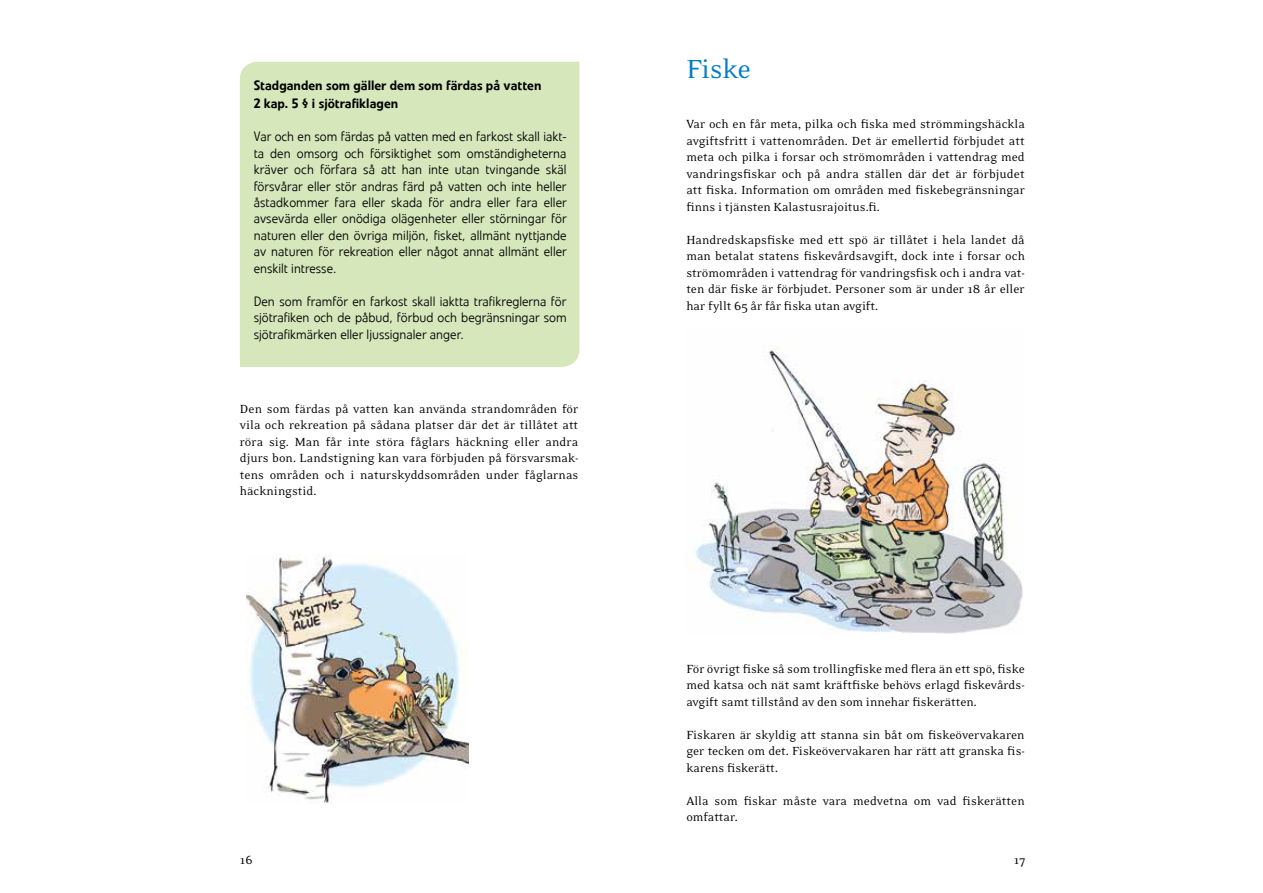
<style>
.page{position:relative;width:1263px;height:893px;background:#fff}
.page>*{position:absolute;margin:0;border:0;box-sizing:border-box;transform-origin:0 0}
.t1{font:30px "Eidetic Neo OT";letter-spacing:-.02em;color:#007bc4}
.t2{font:13.5px/16.5px "Eidetic Neo OT";color:#000;text-align:justify}
.t3{font:300 13.5px/16.5px "Veto Com";color:#000;text-align:justify}
.t4{font:500 13.5px/18px "Veto Com";color:#000}
</style>
<div class="page">
<div style="left:240px;top:62px;width:339px;height:305px;background:#d6e7bc"></div>
<img style="left:694px;top:345px;width:329px;height:289px">
<img style="left:247px;top:554px;width:221px;height:249px">
<p class="t4" style="left:254px;top:76px;width:289px">Stadganden som gäller dem som färdas på vatten<br>2 kap. 5 § i sjötrafiklagen</p>
<p class="t3" style="left:254px;top:128px;width:315px">Var och en som färdas på vatten med en farkost skall iakt&shy;ta den omsorg och försiktighet som omständigheterna kräver och förfara så att han inte utan tvingande skäl försvårar eller stör andras färd på vatten och inte heller åstadkommer fara eller skada för andra eller fara eller avsevärda eller onödiga olägenheter eller störningar för naturen eller den övriga miljön, fisket, allmänt nyttjande av naturen för rekreation eller något annat allmänt eller enskilt intresse.</p>
<p class="t3" style="left:254px;top:293px;width:314px">Den som framför en farkost skall iaktta trafikreglerna för sjötrafiken och de påbud, förbud och begränsningar som sjötrafikmärken eller ljussignaler anger.</p>
<p class="t2" style="left:240px;top:400px;width:340px">Den som färdas på vatten kan använda strandområden för vila och rekreation på sådana platser där det är tillåtet att röra sig. Man får inte störa fåglars häckning eller andra djurs bon. Landstigning kan vara förbjuden på försvarsmak&shy;tens områden och i naturskyddsområden under fåglarnas häckningstid.</p>
<h1 class="t1" style="left:686px;top:53px;width:66px">Fiske</h1>
<p class="t2" style="left:686px;top:116px;width:340px">Var och en får meta, pilka och fiska med strömmingshäckla avgiftsfritt i vattenområden. Det är emellertid förbjudet att meta och pilka i forsar och strömområden i vattendrag med vandringsfiskar och på andra ställen där det är förbjudet att fiska. Information om områden med fiskebegränsningar finns i tjänsten Kalastusrajoitus.fi.</p>
<p class="t2" style="left:686px;top:232px;width:340px">Handredskapsfiske med ett spö är tillåtet i hela landet då man betalat statens fiskevårdsavgift, dock inte i forsar och strömområden i vattendrag för vandringsfisk och i andra vat&shy;ten där fiske är förbjudet. Personer som är under 18 år eller har fyllt 65 år får fiska utan avgift.</p>
<p class="t2" style="left:686px;top:661px;width:340px">För övrigt fiske så som trollingfiske med flera än ett spö, fiske med katsa och nät samt kräftfiske behövs erlagd fiskevårds&shy;avgift samt tillstånd av den som innehar fiskerätten.</p>
<p class="t2" style="left:686px;top:727px;width:340px">Fiskaren är skyldig att stanna sin båt om fiskeövervakaren ger tecken om det. Fiskeövervakaren har rätt att granska fis&shy;karens fiskerätt.</p>
<p class="t2" style="left:686px;top:793px;width:340px">Alla som fiskar måste vara medvetna om vad fiskerätten omfattar.</p>
<p class="t2" style="left:240px;top:852px;width:14px">16</p>
<p class="t2" style="left:1014px;top:852px;width:13px">17</p>
</div>
